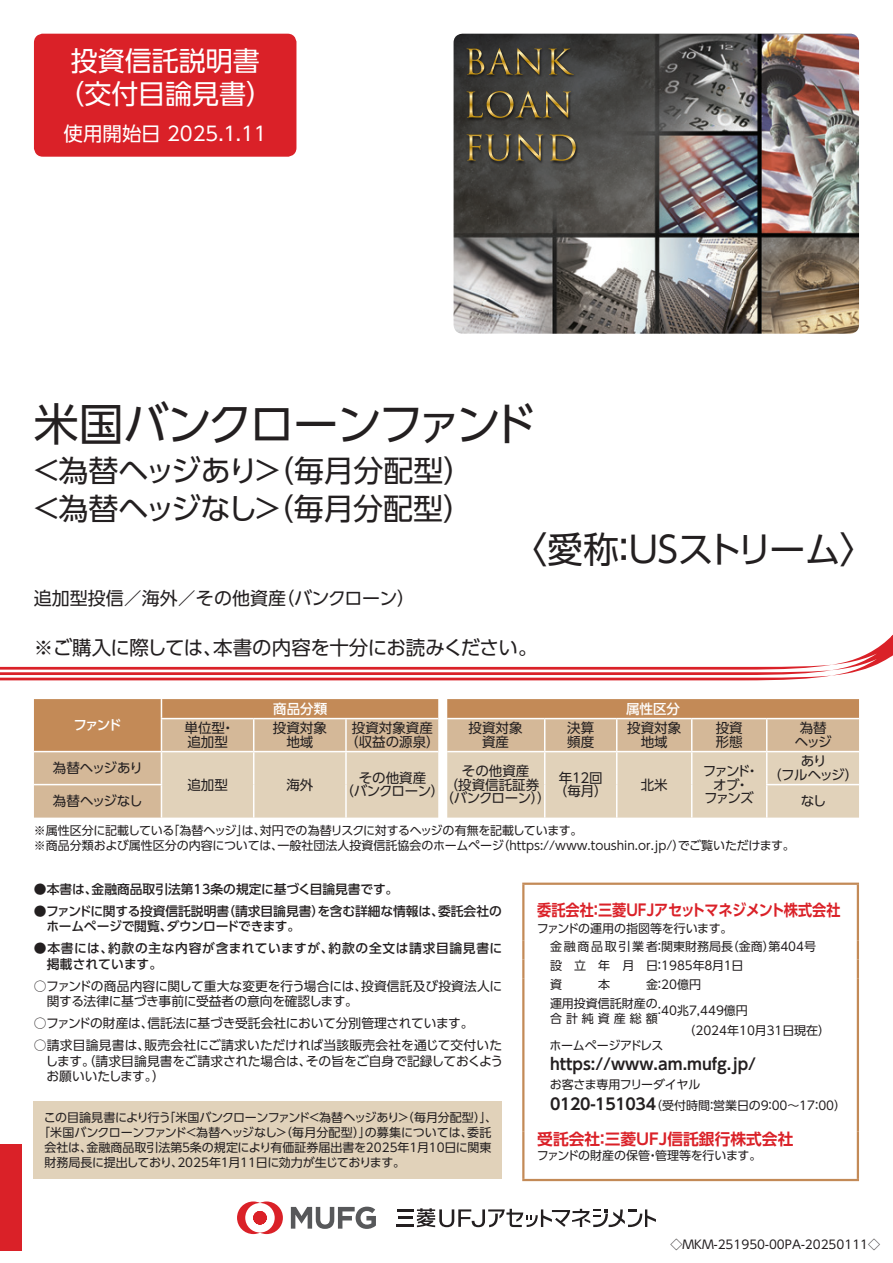
<style>
.page{position:relative;width:893px;height:1263px;background:#fff}
.page>*{position:absolute;margin:0;border:0;box-sizing:border-box;transform-origin:0 0}
.t1{font:45px "UD Shin Go Pro";letter-spacing:-.075em;color:#231f20}
.t2{font:36px "UD Shin Go Pro";letter-spacing:-.155em;color:#231f20}
.t3{font:30px/37.5px "UD Shin Go Pro";letter-spacing:-.005em;color:#231f20}
.t4{font:27px/33px "UD Shin Go Pro";color:#fff;text-align:center}
.t5{font:19.5px "UD Shin Go Pro";letter-spacing:-.025em;color:#231f20}
.t6{font:19.5px "UD Shin Go Pro";color:#fff}
.t7{font:18px "UD Shin Go Pro";color:#231f20}
.t8{font:700 15.75px "UD Shin Go Pro De";letter-spacing:-.045em;color:#da2128;scale:.9 1}
.t9{font:700 15.75px "UD Shin Go Pro De";color:#231f20}
.t10{font:700 15.75px "UD Shin Go Pro De";letter-spacing:-.01em;color:#da2128}
.t11{font:13.5px/13.5px "UD Shin Go Pro";color:#231f20;text-align:center}
.t12{font:13.5px/13.5px "UD Shin Go Pro";letter-spacing:-.025em;color:#231f20;text-align:center}
.t13{font:500 13.5px "UD Shin Go Pro";color:#fff}
.t14{font:13.5px/13.5px "UD Shin Go Pro";letter-spacing:-.14em;color:#231f20;text-align:center}
.t15{font:13.5px "UD Shin Go Pro";letter-spacing:-.04em;color:#231f20}
.t16{font:13.5px "UD Shin Go Pro";letter-spacing:-.055em;color:#231f20}
.t17{font:12.75px/15.8px "UD Shin Go Pro";letter-spacing:-.01em;color:#231f20}
.t18{font:500 12.75px/15.8px "UD Shin Go Pro";color:#231f20}
.t19{font:500 12.75px/15.8px "UD Shin Go Pro";letter-spacing:.045em;color:#231f20}
.t20{font:12px/18.8px "UD Shin Go Pro";color:#231f20}
.t21{font:12px "UD Shin Go Pro";letter-spacing:-.03em;color:#231f20}
.t22{font:12px "UD Shin Go Pro";letter-spacing:-.02em;color:#231f20}
.t23{font:12px "UD Shin Go Pro";letter-spacing:.335em;color:#231f20}
.s1{font-family:"UD Shin Go Pro De";font-weight:700;font-size:15.75px}
</style>
<div class="page">
<svg style="left:0;top:634px;width:893px;height:46px"></svg>
<div style="left:34px;top:752px;width:127px;height:66px;background:#d4b898"></div>
<div style="left:162px;top:752px;width:697px;height:66px;background:#e1d2ba"></div>
<hr style="left:253px;top:752px;width:1px;height:33px;background:#fff">
<hr style="left:345px;top:752px;width:2px;height:33px;background:#fff">
<hr style="left:544px;top:752px;width:1px;height:33px;background:#fff">
<hr style="left:616px;top:752px;width:1px;height:33px;background:#fff">
<hr style="left:691px;top:752px;width:1px;height:33px;background:#fff">
<hr style="left:766px;top:752px;width:1px;height:32px;background:#fff">
<hr style="left:34px;top:784px;width:128px;height:1px;background:#fff">
<hr style="left:253px;top:785px;width:1px;height:33px;background:#fff">
<hr style="left:345px;top:785px;width:2px;height:33px;background:#fff">
<hr style="left:544px;top:785px;width:1px;height:33px;background:#fff">
<hr style="left:616px;top:785px;width:1px;height:33px;background:#fff">
<hr style="left:691px;top:785px;width:1px;height:33px;background:#fff">
<hr style="left:766px;top:784px;width:93px;height:1px;background:#fff">
<hr style="left:766px;top:785px;width:1px;height:33px;background:#fff">
<svg style="left:34px;top:699px;width:825px;height:53px;background:#cfa881"></svg>
<hr style="left:161px;top:719px;width:1px;height:32px;background:#fff">
<div style="left:34px;top:1101px;width:468px;height:78px;background:#e1d2ba"></div>
<img style="left:454px;top:34px;width:405px;height:300px">
<img style="left:464px;top:46px;width:116px;height:119px">
<svg style="left:467px;top:48px;width:75px;height:27px;background:#595039"></svg>
<svg style="left:548px;top:49px;width:26px;height:25px"></svg>
<svg style="left:467px;top:91px;width:104px;height:27px;background:#5a523c"></svg>
<svg style="left:467px;top:134px;width:76px;height:27px;background:#615943"></svg>
<svg style="left:550px;top:135px;width:26px;height:26px"></svg>
<div style="left:35px;top:35px;width:260px;height:120px;background:#da2128;border-radius:8px"></div>
<div style="left:34px;top:34px;width:262px;height:123px;border:3px solid #da2128;border-radius:8px"></div>
<div style="left:0;top:1144px;width:21px;height:107px;background:#da2128"></div>
<hr style="left:396px;top:1224px;width:18px;height:3px;background:#231f20">
<svg style="left:397px;top:1208px;width:259px;height:19px"></svg>
<svg style="left:291px;top:1206px;width:85px;height:23px"></svg>
<svg style="left:237px;top:1201px;width:46px;height:33px"></svg>
<hr style="left:522px;top:882px;width:337px;height:3px;background:#c38a57">
<hr style="left:522px;top:885px;width:2px;height:56px;background:#c38a57">
<hr style="left:857px;top:885px;width:2px;height:56px;background:#c38a57">
<svg style="left:522px;top:941px;width:2px;height:56px"></svg>
<svg style="left:857px;top:941px;width:2px;height:56px"></svg>
<hr style="left:522px;top:997px;width:2px;height:27px;background:#c38a57">
<hr style="left:857px;top:997px;width:2px;height:27px;background:#c38a57">
<svg style="left:522px;top:1024px;width:2px;height:15px"></svg>
<svg style="left:857px;top:1024px;width:2px;height:15px"></svg>
<hr style="left:522px;top:1039px;width:2px;height:92px;background:#c38a57">
<hr style="left:857px;top:1039px;width:2px;height:92px;background:#c38a57">
<hr style="left:522px;top:1131px;width:2px;height:48px;background:#c38a57">
<hr style="left:857px;top:1131px;width:2px;height:48px;background:#c38a57">
<hr style="left:522px;top:1179px;width:337px;height:2px;background:#c38a57">
<h3 class="t4" style="left:57px;top:43px;width:217px">投資信託説明書（交付目論見書）</h3>
<h3 class="t6" style="left:64px;top:118px;width:205px">使用開始日 2025.１.11</h3>
<h1 class="t1" style="left:34px;top:388px;width:504px">米国バンクローンファンド</h1>
<h3 class="t3" style="left:31px;top:451px;width:444px">＜為替ヘッジあり＞（毎月分配型）＜為替ヘッジなし＞（毎月分配型）</h3>
<h2 class="t2" style="left:511px;top:520px;width:366px">〈愛称：ＵＳストリーム〉</h2>
<h3 class="t7" style="left:34px;top:584px;width:383px">追加型投信／海外／その他資産（バンクローン）</h3>
<h3 class="t5" style="left:34px;top:631px;width:505px">※ご購入に際しては、本書の内容を十分にお読みください。</h3>
<p class="t13" style="left:74px;top:714px;width:49px">ファンド</p>
<p class="t13" style="left:273px;top:698px;width:55px">商品分類</p>
<p class="t13" style="left:626px;top:698px;width:55px">属性区分</p>
<p class="t11" style="left:185px;top:721px;width:51px;text-align:left">単位型・追加型</p>
<p class="t11" style="left:273px;top:721px;width:55px">投資対象地域</p>
<p class="t11" style="left:345px;top:721px;width:96px">投資対象資産（収益の源泉）</p>
<p class="t11" style="left:469px;top:721px;width:55px">投資対象資産</p>
<p class="t11" style="left:567px;top:721px;width:28px;text-align:left">決算頻度</p>
<p class="t11" style="left:627px;top:721px;width:55px">投資対象地域</p>
<p class="t11" style="left:716px;top:721px;width:28px;text-align:left">投資形態</p>
<p class="t11" style="left:795px;top:721px;width:39px">為替ヘッジ</p>
<p class="t14" style="left:703px;top:764px;width:58px">ファンド・オブ・<br>ファンズ</p>
<p class="t11" style="left:768px;top:754px;width:91px">あり<br>（フルヘッジ）</p>
<p class="t15" style="left:53px;top:757px;width:91px">為替ヘッジあり</p>
<p class="t11" style="left:187px;top:777px;width:42px">追加型</p>
<p class="t11" style="left:286px;top:777px;width:28px">海外</p>
<p class="t12" style="left:340px;top:771px;width:105px">その他資産<br>（バンクローン）</p>
<p class="t11" style="left:440px;top:764px;width:112px">その他資産<br>（投資信託証券（バンクローン））</p>
<p class="t11" style="left:554px;top:771px;width:55px">年１２回（毎月）</p>
<p class="t11" style="left:641px;top:777px;width:28px">北米</p>
<p class="t16" style="left:53px;top:790px;width:91px">為替ヘッジなし</p>
<p class="t11" style="left:801px;top:794px;width:27px">なし</p>
<p class="t20" style="left:34px;top:822px;width:762px;line-height:15px">※属性区分に記載している「為替ヘッジ」は、対円での為替リスクに対するヘッジの有無を記載しています。<br>※商品分類および属性区分の内容については、一般社団法人投資信託協会のホームページ（https://www.toushin.or.jp/）でご覧いただけます。</p>
<p class="t18" style="left:34px;top:881px;width:366px">●本書は、金融商品取引法第13条の規定に基づく目論見書です。</p>
<p class="t18" style="left:46px;top:902px;width:457px;text-indent:-12px">●ファンドに関する投資信託説明書（請求目論見書）を含む詳細な情報は、委託会社のホームページで閲覧、ダウンロードできます。</p>
<p class="t19" style="left:47px;top:940px;width:457px;text-indent:-13px">●本書には、約款の主な内容が含まれていますが、約款の全文は請求目論見書に掲載されています。</p>
<p class="t17" style="left:47px;top:977px;width:457px;text-indent:-13px">○ファンドの商品内容に関して重大な変更を行う場合には、投資信託及び投資法人に関する法律に基づき事前に受益者の意向を確認します。</p>
<p class="t17" style="left:34px;top:1015px;width:441px">○ファンドの財産は、信託法に基づき受託会社において分別管理されています。</p>
<p class="t17" style="left:45px;top:1037px;width:459px;text-align:justify;text-indent:-12px">○請求目論見書は、販売会社にご請求いただければ当該販売会社を通じて交付いたします。（請求目論見書をご請求された場合は、その旨をご自身で記録しておくようお願いいたします。）</p>
<p class="t21" style="left:44px;top:1108px;width:455px">この目論見書により行う「米国バンクローンファンド＜為替ヘッジあり＞（毎月分配型）」、</p>
<p class="t20" style="left:38px;top:1123px;width:455px">「米国バンクローンファンド＜為替ヘッジなし＞（毎月分配型）」の募集については、委託</p>
<p class="t20" style="left:44px;top:1138px;width:449px">会社は、金融商品取引法第５条の規定により有価証券届出書を2025年１月10日に関東</p>
<p class="t22" style="left:44px;top:1153px;width:362px">財務局長に提出しており、2025年１月11日に効力が生じております。</p>
<h3 class="t8" style="left:537px;top:897px;width:338px">委託会社：三菱ＵＦＪアセットマネジメント株式会社</h3>
<p class="t20" style="left:550px;top:918px;width:268px;text-indent:-13px">ファンドの運用の指図等を行います。<br>金融商品取引業者：関東財務局長（金商）第404号設 立 年 月 日：1985年８月１日<br>資</p>
<p class="t20" style="left:550px;top:974px;width:153px;text-indent:96px">金：20億円運用投資信託財産の</p>
<p class="t23" style="left:550px;top:1008px;width:109px">合計純資産総額</p>
<p class="t20" style="left:683px;top:1000px;width:148px;line-height:19.5px;text-indent:-30px">：40兆7,449億円<br>（2024年10月31日現在）</p>
<p class="t21" style="left:550px;top:1035px;width:115px">ホームページアドレス</p>
<h3 class="t9" style="left:550px;top:1051px;width:208px">https://www.am.mufg.jp/</h3>
<p class="t20" style="left:550px;top:1074px;width:298px;line-height:21px">お客さま専用フリーダイヤル<br><span class="s1">0120-151034</span>（受付時間：営業日の９：00～17：00）</p>
<h3 class="t10" style="left:537px;top:1126px;width:258px">受託会社：三菱ＵＦＪ信託銀行株式会社</h3>
<p class="t20" style="left:537px;top:1145px;width:226px">ファンドの財産の保管・管理等を行います。</p>
<p class="t20" style="left:598px;top:974px;width:13px">本</p>
<p class="t20" style="left:670px;top:1234px;width:211px">◇MKM-251950-00PA-20250111◇</p>
</div>
